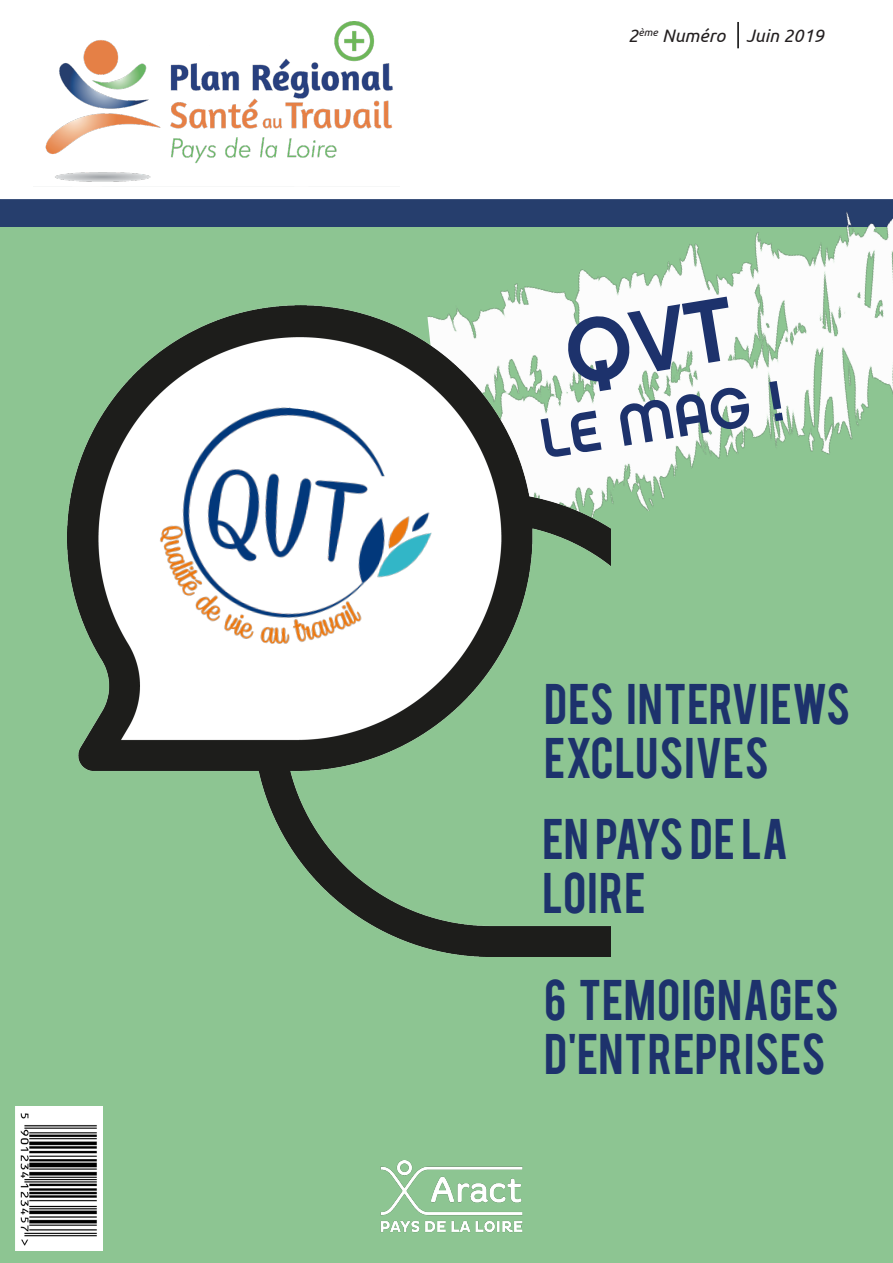
<style>
.page{position:relative;width:893px;height:1263px;background:#fff}
.page>*{position:absolute;margin:0;border:0;box-sizing:border-box;transform-origin:0 0}
.t1{font:57px "Chalet New York Nineteen Seventy";color:#1d326c}
.t2{font:45px/54px "Bebas";letter-spacing:.015em;color:#1d326c}
.t3{font:italic 18px "Ubuntu";color:#231f20}
</style>
<div class="page">
<img style="left:45px;top:22px;width:348px;height:160px">
<div style="left:0;top:227px;width:893px;height:1036px;background:#8dc592"></div>
<img style="left:15px;top:1107px;width:87px;height:143px">
<hr style="left:737px;top:22px;width:2px;height:26px;background:#000">
<div style="left:0;top:200px;width:893px;height:26px;background:#263e6d"></div>
<div style="left:0;top:199px;width:893px;height:28px;border:2px solid #263e6d"></div>
<img style="left:416px;top:199px;width:477px;height:333px">
<img style="left:67px;top:306px;width:543px;height:650px">
<img style="left:131px;top:392px;width:319px;height:287px">
<img style="left:380px;top:1161px;width:143px;height:72px">
<svg style="left:563px;top:297px;width:174px;height:98px;background:#f2f6f2"></svg>
<p class="t3" style="left:628px;top:24px;width:197px">2<sup>ème</sup> Numéro Juin 2019</p>
<p class="t1" style="left:535px;top:405px;width:249px;rotate:-9deg">LE MAG !</p>
<p class="t2" style="left:544px;top:674px;width:308px">DES INTERVIEWS<br>EXCLUSIVES</p>
<p class="t2" style="left:543px;top:809px;width:247px">EN PAYS DE LA<br>LOIRE</p>
<p class="t2" style="left:544px;top:970px;width:296px">6 TEMOIGNAGES<br>D'ENTREPRISES</p>
</div>
